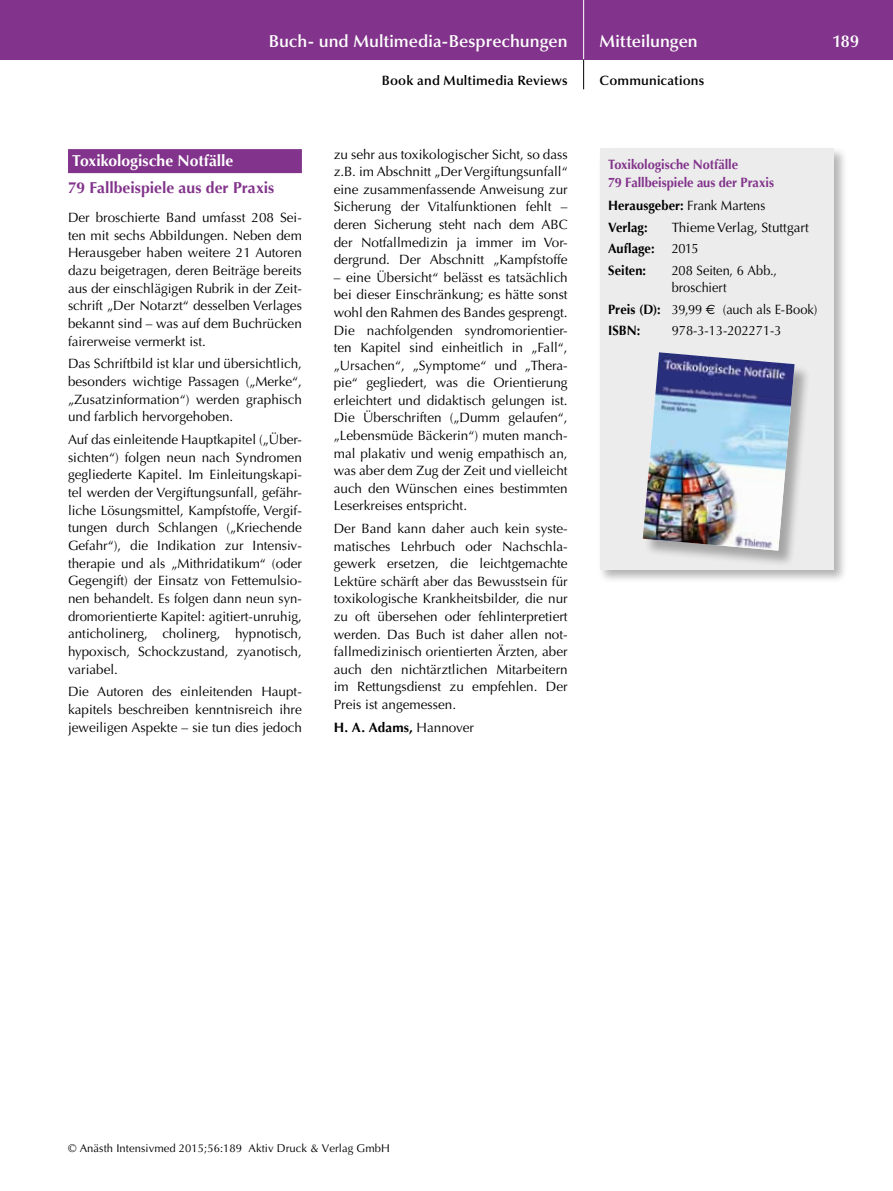
<style>
.page{position:relative;width:893px;height:1191px;background:#fff}
.page>*{position:absolute;margin:0;border:0;box-sizing:border-box;transform-origin:0 0}
.t1{font:600 17.25px "Optima";color:#fff}
.t2{font:700 15.75px "Optima";color:#82338b}
.t3{font:700 15.75px "Optima";color:#fff}
.t4{font:13.5px/17.5px "Optima";color:#000;text-align:justify}
.t5{font:13.5px/17.2px "Optima";color:#000;scale:.95 1}
.t6{font:700 13.5px/17.2px "Optima";letter-spacing:-.005em;color:#82338b;scale:.95 1}
.t7{font:700 13.5px/21.5px "Optima";letter-spacing:.005em;color:#000;scale:.95 1}
.t8{font:600 13.5px "Optima";letter-spacing:.01em;color:#000}
.t9{font:700 13.5px "Optima";letter-spacing:.005em;color:#000}
.t10{font:11.25px "Optima";letter-spacing:.005em;color:#000}
.s1{font-weight:400}
.s2{font-weight:700}
.s3{font-family:"Euro Sans"}
</style>
<div class="page">
<div style="left:0;top:0;width:893px;height:60px;background:#82338b"></div>
<hr style="left:583px;top:0;width:1px;height:60px;background:#fff">
<svg style="left:583px;top:60px;width:1px;height:29px"></svg>
<div style="left:68px;top:149px;width:234px;height:24px;background:#82338b"></div>
<div style="left:597px;top:147px;width:251px;height:437px;background:#000;opacity:.3"></div>
<div style="left:600px;top:149px;width:233px;height:421px;background:#ececec"></div>
<div style="left:644px;top:353px;width:167px;height:214px;background:#000;opacity:.3"></div>
<img style="left:643px;top:352px;width:152px;height:198px">
<p class="t1" style="left:269px;top:31px;width:300px">Buch- und Multimedia-Besprechungen</p>
<p class="t8" style="left:382px;top:73px;width:187px">Book and Multimedia Reviews</p>
<p class="t3" style="left:72px;top:152px;width:163px">Toxikologische Notfälle</p>
<p class="t2" style="left:68px;top:179px;width:208px">79 Fallbeispiele aus der Praxis</p>
<p class="t4" style="left:68px;top:209px;width:235px">Der broschierte Band umfasst 208 Sei&shy;ten mit sechs Abbildungen. Neben dem Herausgeber haben weitere 21 Autoren dazu beigetragen, deren Beiträge bereits aus der einschlägigen Rubrik in der Zeit&shy;schrift „Der Notarzt“ desselben Verlages bekannt sind – was auf dem Buchrücken fairerweise vermerkt ist.</p>
<p class="t4" style="left:68px;top:355px;width:235px">Das Schriftbild ist klar und übersichtlich, besonders wichtige Passagen („Merke“, „Zusatzinformation“) werden graphisch und farblich hervorgehoben.</p>
<p class="t4" style="left:68px;top:431px;width:235px">Auf das einleitende Hauptkapitel („Über&shy;sichten“) folgen neun nach Syndromen gegliederte Kapitel. Im Einleitungskapi&shy;tel werden der Vergiftungsunfall, gefähr&shy;liche Lösungsmittel, Kampfstoffe, Vergif&shy;tungen durch Schlangen („Kriechende Gefahr“), die Indikation zur Intensiv&shy;therapie und als „Mithridatikum“ (oder Gegengift) der Einsatz von Fettemulsio&shy;nen behandelt. Es folgen dann neun syn&shy;dromorientierte Kapitel: agitiert-unruhig, anticholinerg, cholinerg, hypnotisch, hypoxisch, Schockzustand, zyanotisch, variabel.</p>
<p class="t4" style="left:68px;top:683px;width:235px">Die Autoren des einleitenden Haupt&shy;kapitels beschreiben kenntnisreich ihre jeweiligen Aspekte – sie tun dies jedoch</p>
<p class="t4" style="left:334px;top:146px;width:235px">zu sehr aus toxikologischer Sicht, so dass z.B. im Abschnitt „Der Vergiftungsunfall“ eine zusammenfassende Anweisung zur Sicherung der Vitalfunktionen fehlt – deren Sicherung steht nach dem ABC der Notfallmedizin ja immer im Vor&shy;dergrund. Der Abschnitt „Kampfstoffe</p>
<p class="t4" style="left:334px;top:269px;width:235px">– eine Übersicht“ belässt es tatsächlich bei dieser Einschränkung; es hätte sonst wohl den Rahmen des Bandes gesprengt.<br>Die nachfolgenden syndromorientier&shy;ten Kapitel sind einheitlich in „Fall“, „Ursachen“, „Symptome“ und „Thera&shy;pie“ gegliedert, was die Orientierung erleichtert und didaktisch gelungen ist.<br>Die Überschriften („Dumm gelaufen“, „Lebensmüde Bäckerin“) muten manch&shy;mal plakativ und wenig empathisch an, was aber dem Zug der Zeit und vielleicht auch den Wünschen eines bestimmten Leserkreises entspricht.</p>
<p class="t4" style="left:334px;top:520px;width:235px">Der Band kann daher auch kein syste&shy;matisches Lehrbuch oder Nachschla&shy;gewerk ersetzen, die leichtgemachte Lektüre schärft aber das Bewusstsein für toxikologische Krankheitsbilder, die nur zu oft übersehen oder fehlinterpretiert werden. Das Buch ist daher allen not&shy;fallmedizinisch orientierten Ärzten, aber auch den nichtärztlichen Mitarbeitern im Rettungsdienst zu empfehlen. Der Preis ist angemessen.</p>
<p class="t9" style="left:334px;top:719px;width:142px">H. A. Adams, <span class="s1">Hannover</span></p>
<p class="t1" style="left:600px;top:31px;width:100px">Mitteilungen</p>
<p class="t1" style="left:832px;top:31px;width:28px">189</p>
<p class="t8" style="left:600px;top:73px;width:106px">Communications</p>
<p class="t6" style="left:608px;top:156px;width:176px">Toxikologische Notfälle<br>79 Fallbeispiele aus der Praxis</p>
<p class="t7" style="left:608px;top:195px;width:167px">Herausgeber: <span class="s1">Frank Martens<br></span>Verlag:</p>
<p class="t4" style="left:672px;top:219px;width:138px">Thieme Verlag, Stuttgart</p>
<p class="t7" style="left:608px;top:238px;width:50px">Auflage:</p>
<p class="t5" style="left:672px;top:240px;width:30px">2015</p>
<p class="t7" style="left:608px;top:260px;width:42px">Seiten:</p>
<p class="t5" style="left:672px;top:262px;width:112px">208 Seiten, 6 Abb., broschiert</p>
<p class="t5" style="left:608px;top:298px;width:222px;line-height:21.5px"><span class="s2">Preis (D):</span> 39,99 <span class="s3">€</span> (auch als E-Book)<br><span class="s2">ISBN:</span></p>
<p class="t5" style="left:672px;top:322px;width:117px">978-3-13-202271-3</p>
<p class="t10" style="left:68px;top:1142px;width:323px">© Anästh Intensivmed 2015;56:189 Aktiv Druck &amp; Verlag GmbH</p>
</div>
